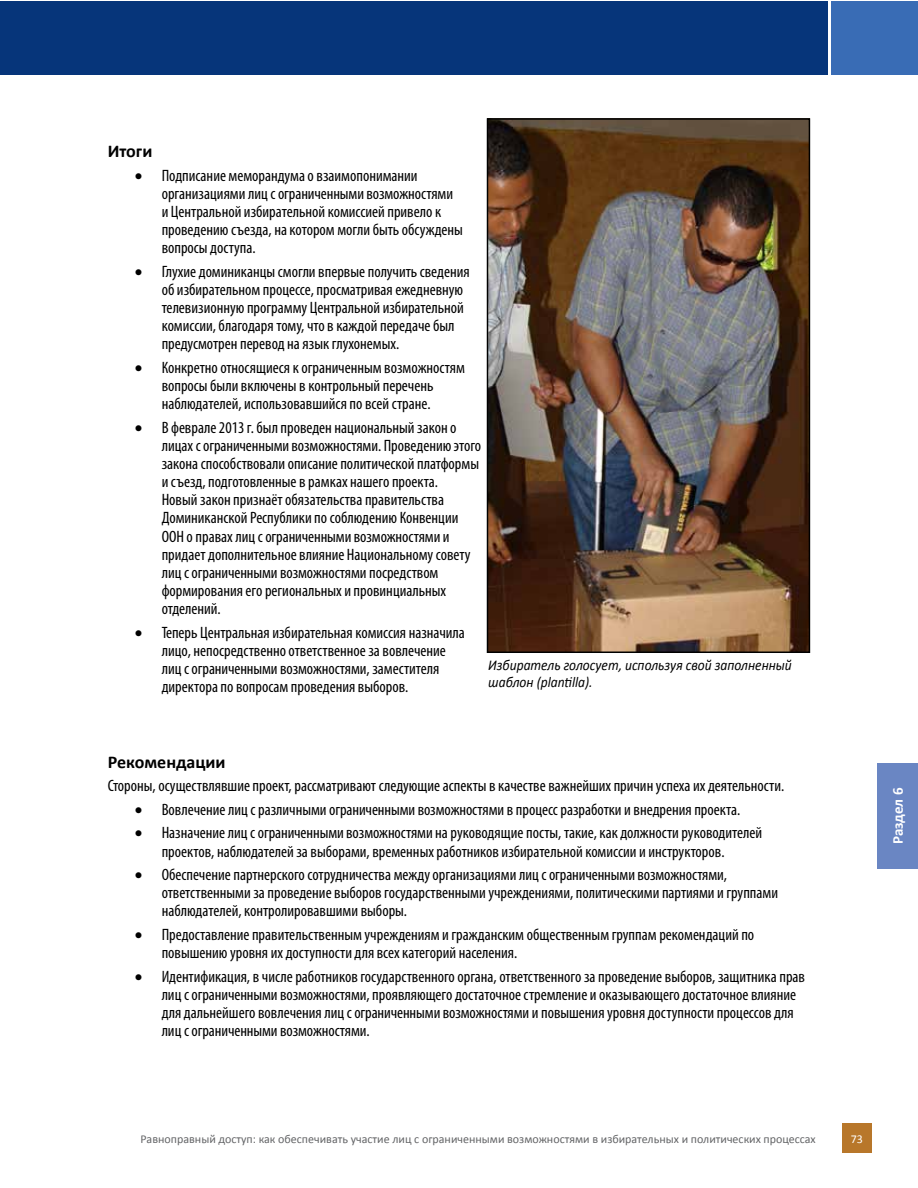
<style>
.page{position:relative;width:918px;height:1188px;background:#fff}
.page>*{position:absolute;margin:0;border:0;box-sizing:border-box;transform-origin:0 0}
.t1{font:700 18px "Calibri";color:#000}
.t2{font:condensed 16.5px/18.1px "Myriad Pro";color:#000}
.t3{font:italic 15px/16.5px "Calibri";color:#000;scale:.9 1}
.t4{font:700 15px "Calibri";letter-spacing:-.005em;color:#fff}
.t5{font:12px "Calibri";color:#636466}
.t6{font:12px "Calibri";color:#fff}
</style>
<div class="page">
<div style="left:877px;top:763px;width:41px;height:106px;background:#6a86c3"></div>
<div style="left:832px;top:2px;width:86px;height:73px;background:#396cb5"></div>
<div style="left:0;top:2px;width:828px;height:73px;background:#06357a"></div>
<div style="left:842px;top:1123px;width:29px;height:30px;background:#b8772a"></div>
<img style="left:490px;top:121px;width:317px;height:529px">
<div style="left:487px;top:118px;width:323px;height:535px;border:2px solid #000"></div>
<p class="t1" style="left:108px;top:140px;width:46px">Итоги</p>
<p class="t2" style="left:162px;top:166px;width:303px;text-indent:-27px">• Подписание меморандума о взаимопонимании организациями лиц с ограниченными возможностями и Центральной избирательной комиссией привело к проведению съезда, на котором могли быть обсуждены вопросы доступа.</p>
<p class="t2" style="left:162px;top:262px;width:310px;text-indent:-27px">• Глухие доминиканцы смогли впервые получить сведения об избирательном процессе, просматривая ежедневную телевизионную программу Центральной избирательной комиссии, благодаря тому, что в каждой передаче был предусмотрен перевод на язык глухонемых.</p>
<p class="t2" style="left:135px;top:358px;width:332px;text-align:center">• Конкретно относящиеся к ограниченным возможностям вопросы были включены в контрольный перечень наблюдателей, использовавшийся по всей стране.</p>
<p class="t2" style="left:162px;top:418px;width:321px;text-indent:-27px">• В феврале 2013 г. был проведен национальный закон о лицах с ограниченными возможностями. Проведению этого закона способствовали описание политической платформы и съезд, подготовленные в рамках нашего проекта.<br>Новый закон признаёт обязательства правительства Доминиканской Республики по соблюдению Конвенции ООН о правах лиц с ограниченными возможностями и придает дополнительное влияние Национальному совету лиц с ограниченными возможностями посредством формирования его региональных и провинциальных отделений.</p>
<p class="t2" style="left:162px;top:623px;width:305px;text-indent:-27px">• Теперь Центральная избирательная комиссия назначила лицо, непосредственно ответственное за вовлечение лиц с ограниченными возможностями, заместителя директора по вопросам проведения выборов.</p>
<p class="t3" style="left:488px;top:656px;width:339px">Избиратель голосует, используя свой заполненный шаблон (plantilla).</p>
<p class="t1" style="left:108px;top:750px;width:119px">Рекомендации</p>
<p class="t2" style="left:108px;top:777px;width:678px">Стороны, осуществлявшие проект, рассматривают следующие аспекты в качестве важнейших причин успеха их деятельности.</p>
<p class="t2" style="left:135px;top:800px;width:607px">• Вовлечение лиц с различными ограниченными возможностями в процесс разработки и внедрения проекта.</p>
<p class="t2" style="left:162px;top:824px;width:602px;text-indent:-27px">• Назначение лиц с ограниченными возможностями на руководящие посты, такие, как должности руководителей проектов, наблюдателей за выборами, временных работников избирательной комиссии и инструкторов.</p>
<p class="t2" style="left:162px;top:865px;width:618px;text-indent:-27px">• Обеспечение партнерского сотрудничества между организациями лиц с ограниченными возможностями, ответственными за проведение выборов государственными учреждениями, политическими партиями и группами наблюдателей, контролировавшими выборы.</p>
<p class="t2" style="left:162px;top:925px;width:594px;text-indent:-27px">• Предоставление правительственным учреждениям и гражданским общественным группам рекомендаций по повышению уровня их доступности для всех категорий населения.</p>
<p class="t2" style="left:162px;top:967px;width:645px;text-indent:-27px">• Идентификация, в числе работников государственного органа, ответственного за проведение выборов, защитника прав лиц с ограниченными возможностями, проявляющего достаточное стремление и оказывающего достаточное влияние для дальнейшего вовлечения лиц с ограниченными возможностями и повышения уровня доступности процессов для лиц с ограниченными возможностями.</p>
<p class="t4" style="left:888px;top:844px;width:58px;rotate:-90deg">Раздел 6</p>
<p class="t5" style="left:140px;top:1131px;width:677px">Равноправный доступ: как обеспечивать участие лиц с ограниченными возможностями в избирательных и политических процессах</p>
<p class="t6" style="left:851px;top:1131px;width:14px">73</p>
</div>
